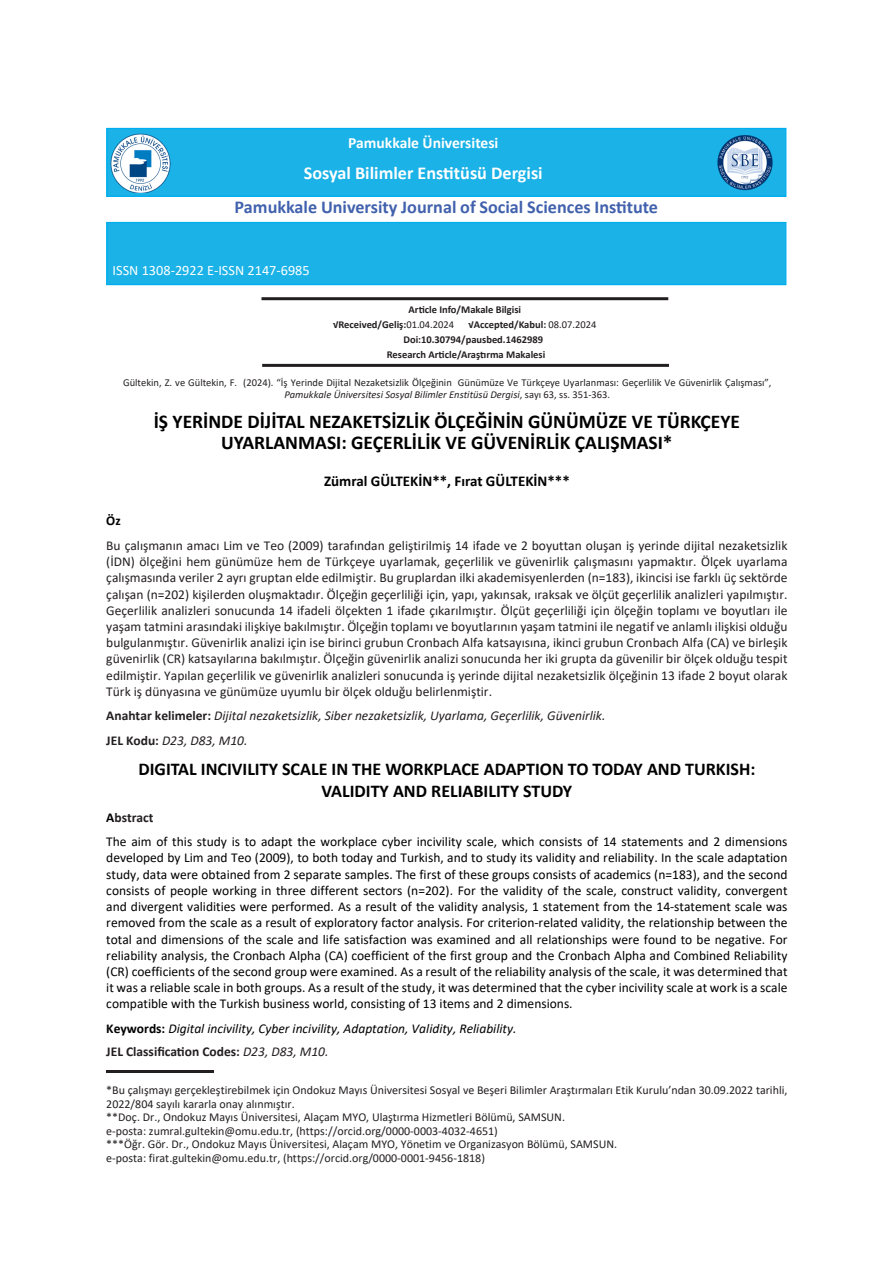
<style>
.page{position:relative;width:893px;height:1263px;background:#fff}
.page>*{position:absolute;margin:0;border:0;box-sizing:border-box;transform-origin:0 0}
.t1{font:700 19.5px/21.5px "Calibri";color:#000;text-align:center}
.t2{font:700 18.15px "Calibri";color:#4161ad}
.t3{font:700 18.15px "Calibri";color:#fff}
.t4{font:700 18px/21.6px "Calibri";color:#000;text-align:center}
.t5{font:700 15.6px "Calibri";color:#fff}
.t6{font:700 15px "Calibri";color:#000}
.t7{font:14.25px "Calibri";color:#fff}
.t8{font:13.5px/16.2px "Calibri";color:#000}
.t9{font:13.5px/16.2px "Calibri";color:#231f20;text-align:justify}
.t10{font:italic 13.5px/23.4px "Calibri";color:#000}
.t11{font:italic 13.5px/24.8px "Calibri";color:#231f20}
.t12{font:700 13.5px "Calibri";color:#000}
.t13{font:12px/13.5px "Calibri";color:#231f20}
.t14{font:10.5px/12px "Calibri";color:#231f20;text-align:center}
.t15{font:700 10.5px/15px "Calibri";color:#231f20}
.s1{font-weight:400}
.s2{font-style:italic}
.s3{font-weight:700;font-style:normal}
.s4{font-weight:700}
.s5{font-weight:700;color:#231f20}
.s6{font-weight:700;font-style:normal;color:#231f20}
.s7{color:#231f20}
</style>
<div class="page">
<hr style="left:106px;top:1070px;width:108px;height:3px;background:#231f20">
<hr style="left:261px;top:297px;width:407px;height:3px;background:#231f20">
<hr style="left:262px;top:364px;width:407px;height:3px;background:#231f20">
<div style="left:106px;top:222px;width:680px;height:63px;background:#1ab2e7;border:1px solid #00aeef"></div>
<div style="left:106px;top:128px;width:680px;height:69px;background:#1ab2e7;border:1px solid #00aeef"></div>
<img style="left:717px;top:135px;width:56px;height:56px">
<img style="left:110px;top:133px;width:60px;height:60px">
<p class="t5" style="left:348px;top:132px;width:152px">Pamukkale Üniversitesi</p>
<h2 class="t3" style="left:304px;top:160px;width:240px">Sosyal Bilimler Enstitüsü Dergisi</h2>
<h2 class="t2" style="left:235px;top:194px;width:425px">Pamukkale University Journal of Social Sciences Institute</h2>
<p class="t7" style="left:113px;top:260px;width:199px">ISSN 1308-2922 E-ISSN 2147-6985</p>
<p class="t15" style="left:333px;top:302px;width:189px;text-indent:75px">Article Info/Makale Bilgisi √Received/Geliş:<span class="s1">01.04.2024</span></p>
<p class="t15" style="left:468px;top:317px;width:129px">√Accepted/Kabul: <span class="s1">08.07.2024</span></p>
<p class="t15" style="left:403px;top:332px;width:141px">Doi:10.30794/pausbed.1462989</p>
<p class="t15" style="left:387px;top:347px;width:160px">Research Article/Araştırma Makalesi</p>
<p class="t14" style="left:123px;top:376px;width:650px">Gültekin, Z. ve Gültekin, F. (2024). “İş Yerinde Dijital Nezaketsizlik Ölçeğinin Günümüze Ve Türkçeye Uyarlanması: Geçerlilik Ve Güvenirlik Çalışması”,<br><span class="s2">Pamukkale Üniversitesi Sosyal Bilimler Enstitüsü Dergisi</span>, sayı 63, ss. 351-363.</p>
<h1 class="t1" style="left:154px;top:410px;width:588px">İŞ YERİNDE DİJİTAL NEZAKETSİZLİK ÖLÇEĞİNİN GÜNÜMÜZE VE TÜRKÇEYE<br>UYARLANMASI: GEÇERLİLİK VE GÜVENİRLİK ÇALIŞMASI*</h1>
<p class="t6" style="left:324px;top:470px;width:247px">Zümral GÜLTEKİN**, Fırat GÜLTEKİN***</p>
<p class="t12" style="left:106px;top:511px;width:16px">Öz</p>
<p class="t9" style="left:106px;top:537px;width:683px">Bu çalışmanın amacı Lim ve Teo (2009) tarafından geliştirilmiş 14 ifade ve 2 boyuttan oluşan iş yerinde dijital nezaketsizlik (İDN) ölçeğini hem günümüze hem de Türkçeye uyarlamak, geçerlilik ve güvenirlik çalışmasını yapmaktır. Ölçek uyarlama çalışmasında veriler 2 ayrı gruptan elde edilmiştir. Bu gruplardan ilki akademisyenlerden (n=183), ikincisi ise farklı üç sektörde çalışan (n=202) kişilerden oluşmaktadır. Ölçeğin geçerliliği için, yapı, yakınsak, ıraksak ve ölçüt geçerlilik analizleri yapılmıştır.<br>Geçerlilik analizleri sonucunda 14 ifadeli ölçekten 1 ifade çıkarılmıştır. Ölçüt geçerliliği için ölçeğin toplamı ve boyutları ile yaşam tatmini arasındaki ilişkiye bakılmıştır. Ölçeğin toplamı ve boyutlarının yaşam tatmini ile negatif ve anlamlı ilişkisi olduğu bulgulanmıştır. Güvenirlik analizi için ise birinci grubun Cronbach Alfa katsayısına, ikinci grubun Cronbach Alfa (CA) ve birleşik güvenirlik (CR) katsayılarına bakılmıştır. Ölçeğin güvenirlik analizi sonucunda her iki grupta da güvenilir bir ölçek olduğu tespit edilmiştir. Yapılan geçerlilik ve güvenirlik analizleri sonucunda iş yerinde dijital nezaketsizlik ölçeğinin 13 ifade 2 boyut olarak Türk iş dünyasına ve günümüze uyumlu bir ölçek olduğu belirlenmiştir.</p>
<p class="t11" style="left:106px;top:703px;width:501px"><span class="s3">Anahtar kelimeler:</span> Dijital nezaketsizlik, Siber nezaketsizlik, Uyarlama, Geçerlilik, Güvenirlik.<br><span class="s3">JEL Kodu:</span> D23, D83, M10.</p>
<h3 class="t4" style="left:138px;top:758px;width:619px">DIGITAL INCIVILITY SCALE IN THE WORKPLACE ADAPTION TO TODAY AND TURKISH:<br>VALIDITY AND RELIABILITY STUDY</h3>
<p class="t8" style="left:106px;top:804px;width:683px;line-height:24.8px"><span class="s4">A</span><span class="s5">bstract<br></span>The aim of this study is to adapt the workplace cyber incivility scale, which consists of 14 statements and 2 dimensions</p>
<p class="t8" style="left:106px;top:849px;width:683px;text-align:justify">developed by Lim and Teo (2009), to both today and Turkish, and to study its validity and reliability. In the scale adaptation study, data were obtained from 2 separate samples. The first of these groups consists of academics (n=183), and the second consists of people working in three different sectors (n=202). For the validity of the scale, construct validity, convergent and divergent validities were performed. As a result of the validity analysis, 1 statement from the 14-statement scale was removed from the scale as a result of exploratory factor analysis. For criterion-related validity, the relationship between the total and dimensions of the scale and life satisfaction was examined and all relationships were found to be negative. For reliability analysis, the Cronbach Alpha (CA) coefficient of the first group and the Cronbach Alpha and Combined Reliability (CR) coefficients of the second group were examined. As a result of the reliability analysis of the scale, it was determined that it was a reliable scale in both groups. As a result of the study, it was determined that the cyber incivility scale at work is a scale compatible with the Turkish business world, consisting of 13 items and 2 dimensions.</p>
<p class="t10" style="left:106px;top:1016px;width:412px"><span class="s3">Keywords:</span> Digital incivility, Cyber incivility, Adaptation, Validity, Reliability.<br><span class="s6">JEL Classification Codes:</span> <span class="s7">D23, D83, M10.</span></p>
<p class="t13" style="left:106px;top:1083px;width:683px">*Bu çalışmayı gerçekleştirebilmek için Ondokuz Mayıs Üniversitesi Sosyal ve Beşeri Bilimler Araştırmaları Etik Kurulu’ndan 30.09.2022 tarihli, 2022/804 sayılı kararla onay alınmıştır.<br>**Doç. Dr., Ondokuz Mayıs Üniversitesi, Alaçam MYO, Ulaştırma Hizmetleri Bölümü, SAMSUN.<br>e-posta: zumral.gultekin@omu.edu.tr, (https://orcid.org/0000-0003-4032-4651)<br>***Öğr. Gör. Dr., Ondokuz Mayıs Üniversitesi, Alaçam MYO, Yönetim ve Organizasyon Bölümü, SAMSUN.<br>e-posta: firat.gultekin@omu.edu.tr, (https://orcid.org/0000-0001-9456-1818)</p>
</div>
